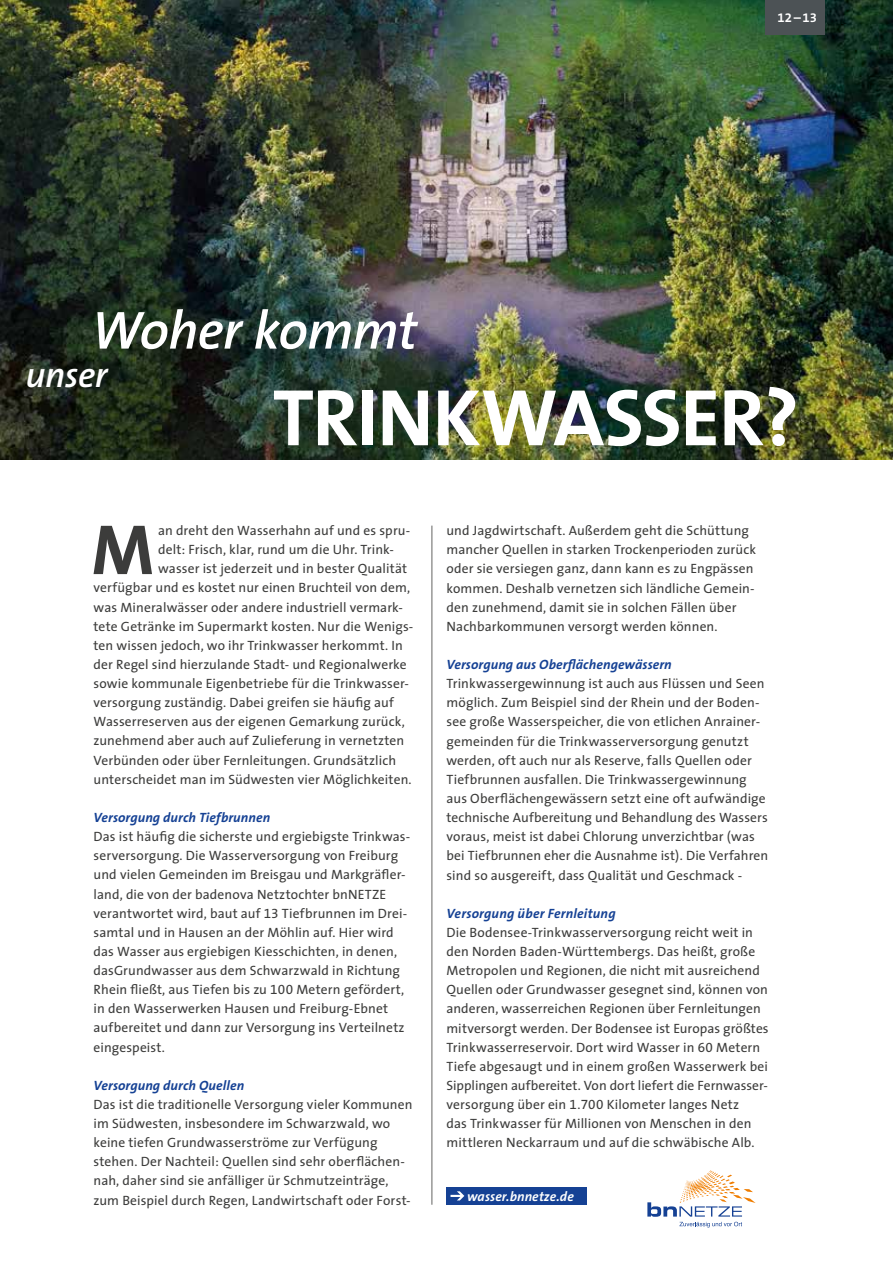
<style>
.page{position:relative;width:893px;height:1263px;background:#fff}
.page>*{position:absolute;margin:0;border:0;box-sizing:border-box;transform-origin:0 0}
.t1{font:700 81px "The Sans";letter-spacing:-.02em;color:#fff}
.t2{font:italic 600 54px "The Sans";letter-spacing:-.015em;color:#fff}
.t3{font:italic 600 36px "The Sans";letter-spacing:-.01em;color:#fff}
.t4{font:13.5px/19.2px "The Sans";letter-spacing:.01em;color:#3c3c3b}
.t5{font:italic 700 13.5px "The Sans";letter-spacing:.005em;color:#154194}
.t6{font:italic 700 13.5px "Thesans Badenova";letter-spacing:.005em;color:#fff}
.t7{font:700 13.2px "Thesans Badenova";color:#fff}
.s1{font-family:"The Sans Expert"}
</style>
<div class="page">
<div style="left:446px;top:1188px;width:141px;height:17px;background:#154194"></div>
<img style="left:0;top:0;width:893px;height:459px">
<hr style="left:432px;top:526px;width:1px;height:679px;background:#636362">
<svg style="left:450px;top:1191px;width:14px;height:9px"></svg>
<svg style="left:94px;top:526px;width:58px;height:48px"></svg>
<svg style="left:647px;top:1170px;width:109px;height:57px"></svg>
<div style="left:765px;top:0;width:60px;height:34px;background:#4c5255"></div>
<p class="t7" style="left:777px;top:10px;width:41px">12–13</p>
<h2 class="t2" style="left:91px;top:285px;width:328px">Woher kommt</h2>
<h3 class="t3" style="left:26px;top:345px;width:84px">unser</h3>
<h1 class="t1" style="left:273px;top:350px;width:528px">TRINKWASSER?</h1>
<p class="t4" style="left:158px;top:520px;width:254px">an dreht den Wasserhahn auf und es spru-</p>
<p class="t4" style="left:158px;top:540px;width:237px">delt: Frisch, klar, rund um die Uhr. Trink-</p>
<p class="t4" style="left:158px;top:559px;width:251px">wasser ist jederzeit und in bester Qualität</p>
<p class="t4" style="left:94px;top:578px;width:318px">verfügbar und es kostet nur einen Bruchteil von dem,</p>
<p class="t4" style="left:94px;top:597px;width:311px">was Mineralwässer oder andere industriell vermark-</p>
<p class="t4" style="left:94px;top:616px;width:321px">tete Getränke im Supermarkt kosten. Nur die Wenigs-</p>
<p class="t4" style="left:94px;top:635px;width:311px">ten wissen jedoch, wo ihr Trinkwasser herkommt. In</p>
<p class="t4" style="left:94px;top:654px;width:315px">der Regel sind hierzulande Stadt- und Regionalwerke</p>
<p class="t4" style="left:94px;top:673px;width:317px">sowie kommunale Eigenbetriebe für die Trinkwasser-</p>
<p class="t4" style="left:94px;top:693px;width:302px">versorgung zuständig. Dabei greifen sie häufig auf</p>
<p class="t4" style="left:94px;top:712px;width:313px">Wasserreserven aus der eigenen Gemarkung zurück,</p>
<p class="t4" style="left:94px;top:731px;width:312px">zunehmend aber auch auf Zulieferung in vernetzten</p>
<p class="t4" style="left:94px;top:750px;width:304px">Verbünden oder über Fernleitungen. Grundsätzlich</p>
<p class="t4" style="left:94px;top:769px;width:320px">unterscheidet man im Südwesten vier Möglichkeiten.</p>
<p class="t5" style="left:94px;top:806px;width:178px">Versorgung durch Tiefbrunnen</p>
<p class="t4" style="left:94px;top:826px;width:318px">Das ist häufig die sicherste und ergiebigste Trinkwas&shy;serversorgung. Die Wasserversorgung von Freiburg und vielen Gemeinden im Breisgau und Markgräfler&shy;land, die von der badenova Netztochter bnNETZE verantwortet wird, baut auf <span class="s1">13</span> Tiefbrunnen im Drei&shy;samtal und in Hausen an der Möhlin auf. Hier wird das Wasser aus ergiebigen Kiesschichten, in denen, dasGrundwasser aus dem Schwarzwald in Richtung Rhein fließt, aus Tiefen bis zu <span class="s1">100</span> Metern gefördert, in den Wasserwerken Hausen und Freiburg-Ebnet aufbereitet und dann zur Versorgung ins Verteilnetz eingespeist.</p>
<p class="t5" style="left:94px;top:1074px;width:152px">Versorgung durch Quellen</p>
<p class="t4" style="left:94px;top:1094px;width:320px">Das ist die traditionelle Versorgung vieler Kommunen im Südwesten, insbesondere im Schwarzwald, wo keine tiefen Grundwasserströme zur Verfügung stehen. Der Nachteil: Quellen sind sehr oberflächen&shy;nah, daher sind sie anfälliger ür Schmutzeinträge, zum Beispiel durch Regen, Landwirtschaft oder Forst-</p>
<p class="t4" style="left:446px;top:521px;width:311px">und Jagdwirtschaft. Außerdem geht die Schüttung mancher Quellen in starken Trockenperioden zurück oder sie versiegen ganz, dann kann es zu Engpässen kommen. Deshalb vernetzen sich ländliche Gemein&shy;den zunehmend, damit sie in solchen Fällen über Nachbarkommunen versorgt werden können.</p>
<p class="t5" style="left:446px;top:653px;width:227px">Versorgung aus Oberflächengewässern</p>
<p class="t4" style="left:446px;top:674px;width:323px">Trinkwassergewinnung ist auch aus Flüssen und Seen möglich. Zum Beispiel sind der Rhein und der Boden&shy;see große Wasserspeicher, die von etlichen Anrainer&shy;gemeinden für die Trinkwasserversorgung genutzt werden, oft auch nur als Reserve, falls Quellen oder Tiefbrunnen ausfallen. Die Trinkwassergewinnung aus Oberflächengewässern setzt eine oft aufwändige technische Aufbereitung und Behandlung des Wassers voraus, meist ist dabei Chlorung unverzichtbar (was bei Tiefbrunnen eher die Ausnahme ist). Die Verfahren sind so ausgereift, dass Qualität und Geschmack -</p>
<p class="t5" style="left:446px;top:902px;width:171px">Versorgung über Fernleitung</p>
<p class="t4" style="left:446px;top:922px;width:324px">Die Bodensee-Trinkwasserversorgung reicht weit in den Norden Baden-Württembergs. Das heißt, große Metropolen und Regionen, die nicht mit ausreichend Quellen oder Grundwasser gesegnet sind, können von anderen, wasserreichen Regionen über Fernleitungen mitversorgt werden. Der Bodensee ist Europas größtes Trinkwasserreservoir. Dort wird Wasser in <span class="s1">60</span> Metern Tiefe abgesaugt und in einem großen Wasserwerk bei Sipplingen aufbereitet. Von dort liefert die Fernwasser&shy;versorgung über ein <span class="s1">1.700</span> Kilometer langes Netz<br>das Trinkwasser für Millionen von Menschen in den mittleren Neckarraum und auf die schwäbische Alb.</p>
<p class="t6" style="left:467px;top:1189px;width:108px">wasser.bnnetze.de</p>
</div>
